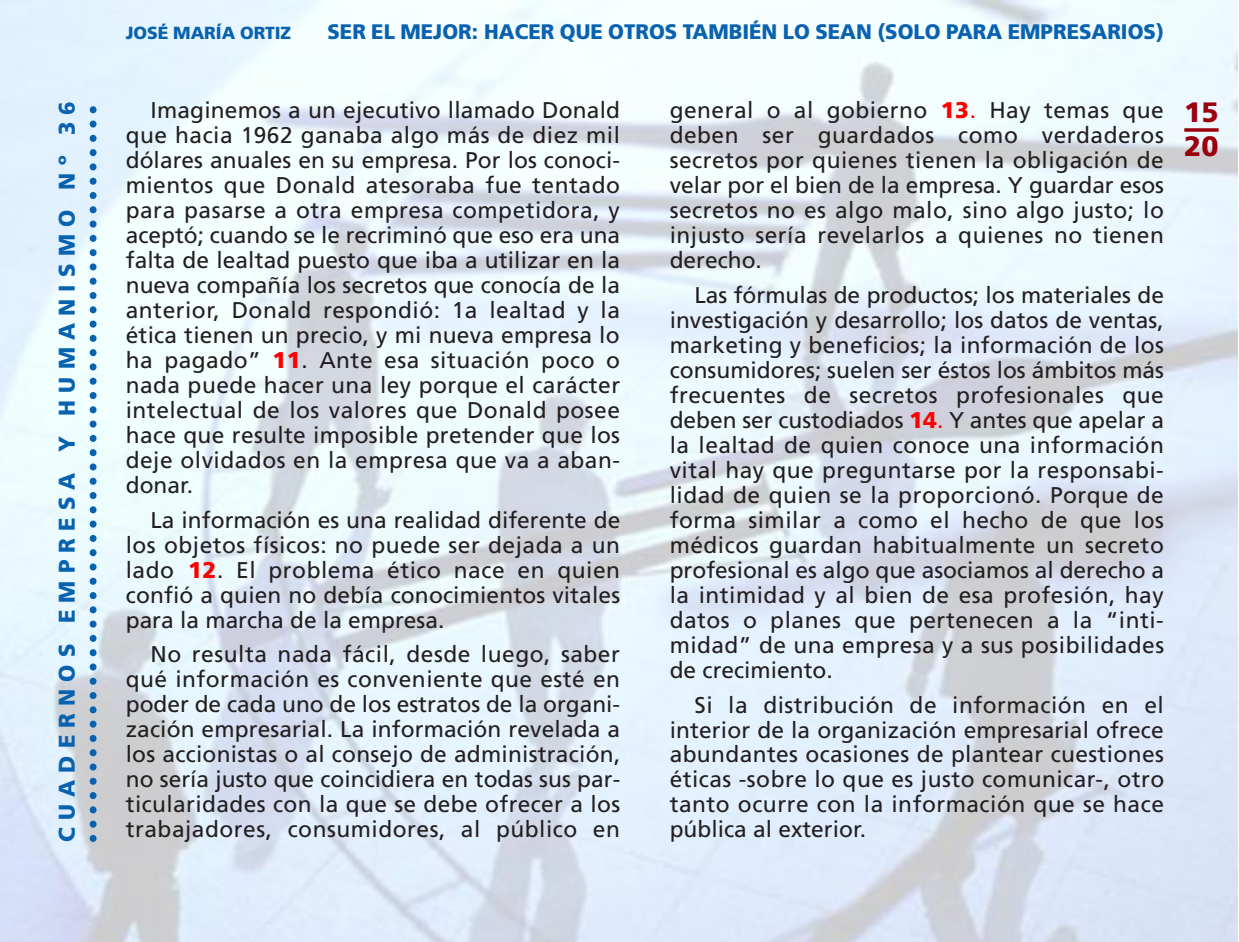
<style>
.page{position:relative;width:1239px;height:942px;background:#fff}
.page>*{position:absolute;margin:0;border:0;box-sizing:border-box;transform-origin:0 0}
.t1{font:900 28px/33.6px "Frutiger";color:#9c000d}
.t2{font:22.75px/25px "Frutiger";letter-spacing:.02em;color:#231f20;text-align:justify}
.t3{font:900 22.75px "Frutiger";letter-spacing:.325em;color:#0862b0}
.t4{font:900 21px "Frutiger";color:#0862b0}
.t5{font:900 17.5px "Frutiger";color:#0862b0}
.s1{font-weight:900;color:#f00}
.s2{color:#f00}
</style>
<div class="page">
<img style="left:1px;top:0;width:1236px;height:942px">
<svg style="left:1184px;top:128px;width:35px;height:4px"></svg>
<svg style="left:90px;top:101px;width:7px;height:737px;background:#92bbda"></svg>
<p class="t3" style="left:58px;top:842px;width:742px;rotate:-90deg">CUADERNOS EMPRESA Y HUMANISMO Nº 36</p>
<p class="t5" style="left:126px;top:26px;width:167px">JOSÉ MARÍA ORTIZ</p>
<p class="t4" style="left:327px;top:23px;width:838px">SER EL MEJOR: HACER QUE OTROS TAMBIÉN LO SEAN (SOLO PARA EMPRESARIOS)</p>
<p class="t2" style="left:126px;top:99px;width:496px;text-indent:25px">Imaginemos a un ejecutivo llamado Donald que hacia 1962 ganaba algo más de diez mil dólares anuales en su empresa. Por los conoci&shy;mientos que Donald atesoraba fue tentado para pasarse a otra empresa competidora, y aceptó; cuando se le recriminó que eso era una falta de lealtad puesto que iba a utilizar en la nueva compañía los secretos que conocía de la anterior, Donald respondió: 1a lealtad y la ética tienen un precio, y mi nueva empresa lo ha pagado” <span class="s1">11</span>. Ante esa situación poco o nada puede hacer una ley porque el carácter intelectual de los valores que Donald posee hace que resulte imposible pretender que los deje olvidados en la empresa que va a aban&shy;donar.</p>
<p class="t2" style="left:126px;top:509px;width:496px;text-indent:25px">La información es una realidad diferente de los objetos físicos: no puede ser dejada a un lado <span class="s1">12</span>. El problema ético nace en quien confió a quien no debía conocimientos vitales para la marcha de la empresa.</p>
<p class="t2" style="left:126px;top:643px;width:496px;text-indent:25px">No resulta nada fácil, desde luego, saber qué información es conveniente que esté en poder de cada uno de los estratos de la organi&shy;zación empresarial. La información revelada a los accionistas o al consejo de administración, no sería justo que coincidiera en todas sus par&shy;ticularidades con la que se debe ofrecer a los trabajadores, consumidores, al público en</p>
<p class="t2" style="left:670px;top:99px;width:496px">general o al gobierno <span class="s1">13</span><span class="s2">.</span> Hay temas que deben ser guardados como verdaderos secretos por quienes tienen la obligación de velar por el bien de la empresa. Y guardar esos secretos no es algo malo, sino algo justo; lo injusto sería revelarlos a quienes no tienen derecho.</p>
<p class="t2" style="left:670px;top:284px;width:496px;text-indent:25px">Las fórmulas de productos; los materiales de investigación y desarrollo; los datos de ventas, marketing y beneficios; la información de los consumidores; suelen ser éstos los ámbitos más frecuentes de secretos profesionales que deben ser custodiados <span class="s1">14</span><span class="s2">.</span> Y antes que apelar a la lealtad de quien conoce una información vital hay que preguntarse por la responsabi&shy;lidad de quien se la proporcionó. Porque de forma similar a como el hecho de que los médicos guardan habitualmente un secreto profesional es algo que asociamos al derecho a la intimidad y al bien de esa profesión, hay datos o planes que pertenecen a la “inti&shy;midad” de una empresa y a sus posibilidades de crecimiento.</p>
<p class="t2" style="left:670px;top:693px;width:496px;text-indent:25px">Si la distribución de información en el interior de la organización empresarial ofrece abundantes ocasiones de plantear cuestiones éticas -sobre lo que es justo comunicar-, otro tanto ocurre con la información que se hace pública al exterior.</p>
<p class="t1" style="left:1184px;top:98px;width:36px">15<br>20</p>
</div>
